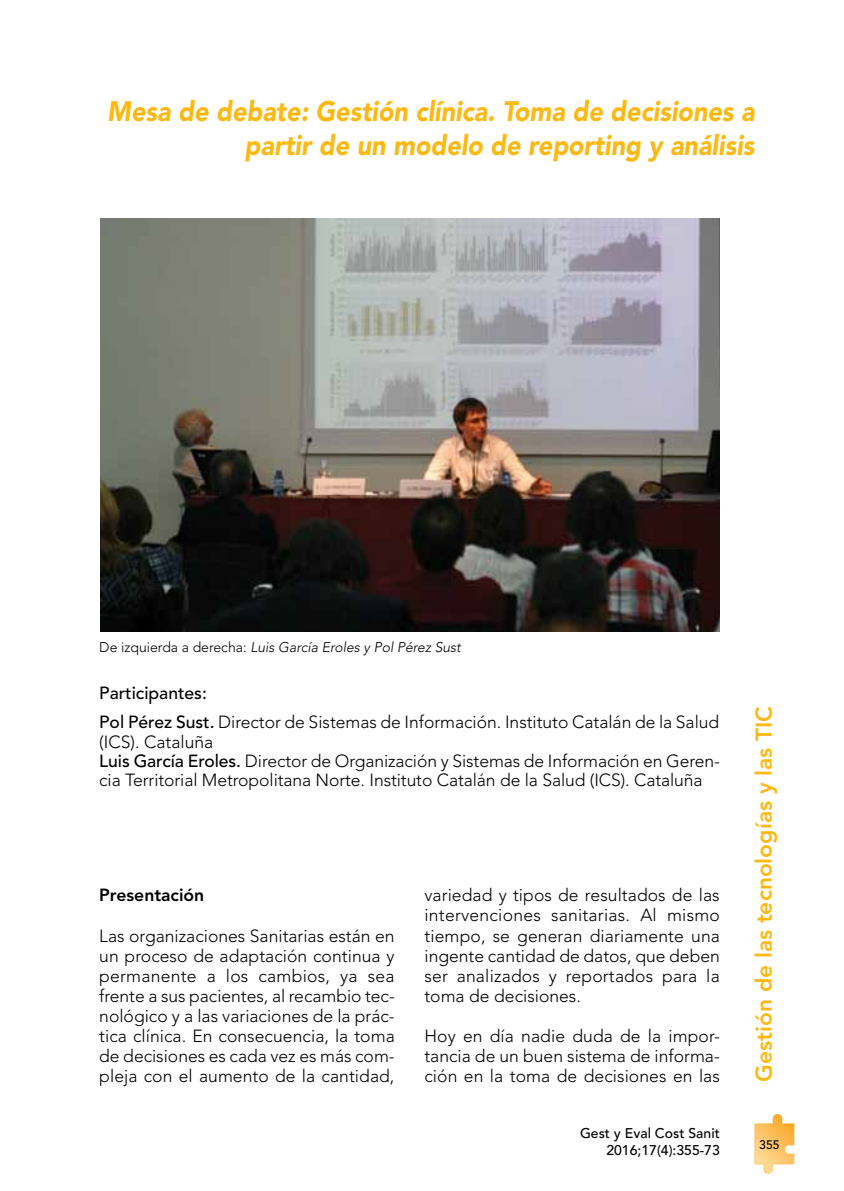
<style>
.page{position:relative;width:844px;height:1191px;background:#fff}
.page>*{position:absolute;margin:0;border:0;box-sizing:border-box;transform-origin:0 0}
.t1{font:italic 900 28px/33.6px "Avenir";color:#fdb913;text-align:right;scale:.9 1}
.t2{font:800 22.75px "Avenir";color:#fdb913}
.t3{font:300 17.5px/20.1px "Avenir";color:#000;text-align:justify}
.t4{font:800 17.5px "Avenir";color:#000}
.t5{font:italic 300 14px "Avenir";color:#000}
.t6{font:500 14px/17.5px "Avenir";color:#000;text-align:right}
.t7{font:500 12.25px "Avenir";color:#000}
.s1{font-style:normal}
.s2{font-weight:500}
</style>
<div class="page">
<svg style="left:754px;top:1114px;width:40px;height:59px"></svg>
<img style="left:100px;top:218px;width:619px;height:413px">
<h1 class="t1" style="left:107px;top:95px;width:720px">Mesa de debate: Gestión clínica. Toma de decisiones a partir de un modelo de reporting y análisis</h1>
<p class="t5" style="left:99px;top:639px;width:363px"><span class="s1">De izquierda a derecha:</span> Luis García Eroles y Pol Pérez Sust</p>
<p class="t3" style="left:99px;top:678px;width:621px;line-height:29.2px"><span class="s2">Participantes:<br>Pol Pérez Sust.</span> Director de Sistemas de Información. Instituto Catalán de la Salud</p>
<p class="t3" style="left:99px;top:732px;width:622px;line-height:19.2px;text-align:left">(ICS). Cataluña<br><span class="s2">Luis García Eroles.</span> Director de Organización y Sistemas de Información en Geren&shy;cia Territorial Metropolitana Norte. Instituto Catalán de la Salud (ICS). Cataluña</p>
<p class="t4" style="left:99px;top:885px;width:106px">Presentación</p>
<p class="t3" style="left:99px;top:925px;width:297px">Las organizaciones Sanitarias están en un proceso de adaptación continua y permanente a los cambios, ya sea frente a sus pacientes, al recambio tec&shy;nológico y a las variaciones de la prác&shy;tica clínica. En consecuencia, la toma de decisiones es cada vez es más com&shy;pleja con el aumento de la cantidad,</p>
<p class="t3" style="left:424px;top:885px;width:297px">variedad y tipos de resultados de las intervenciones sanitarias. Al mismo tiempo, se generan diariamente una ingente cantidad de datos, que deben ser analizados y reportados para la toma de decisiones.</p>
<p class="t3" style="left:424px;top:1025px;width:297px">Hoy en día nadie duda de la impor&shy;tancia de un buen sistema de informa&shy;ción en la toma de decisiones en las</p>
<p class="t6" style="left:580px;top:1124px;width:141px">Gest y Eval Cost Sanit<br>2016;17(4):355-73</p>
<h2 class="t2" style="left:750px;top:1081px;width:377px;rotate:-90deg">Gestión de las tecnologías y las TIC</h2>
<p class="t7" style="left:759px;top:1137px;width:22px">355</p>
</div>
